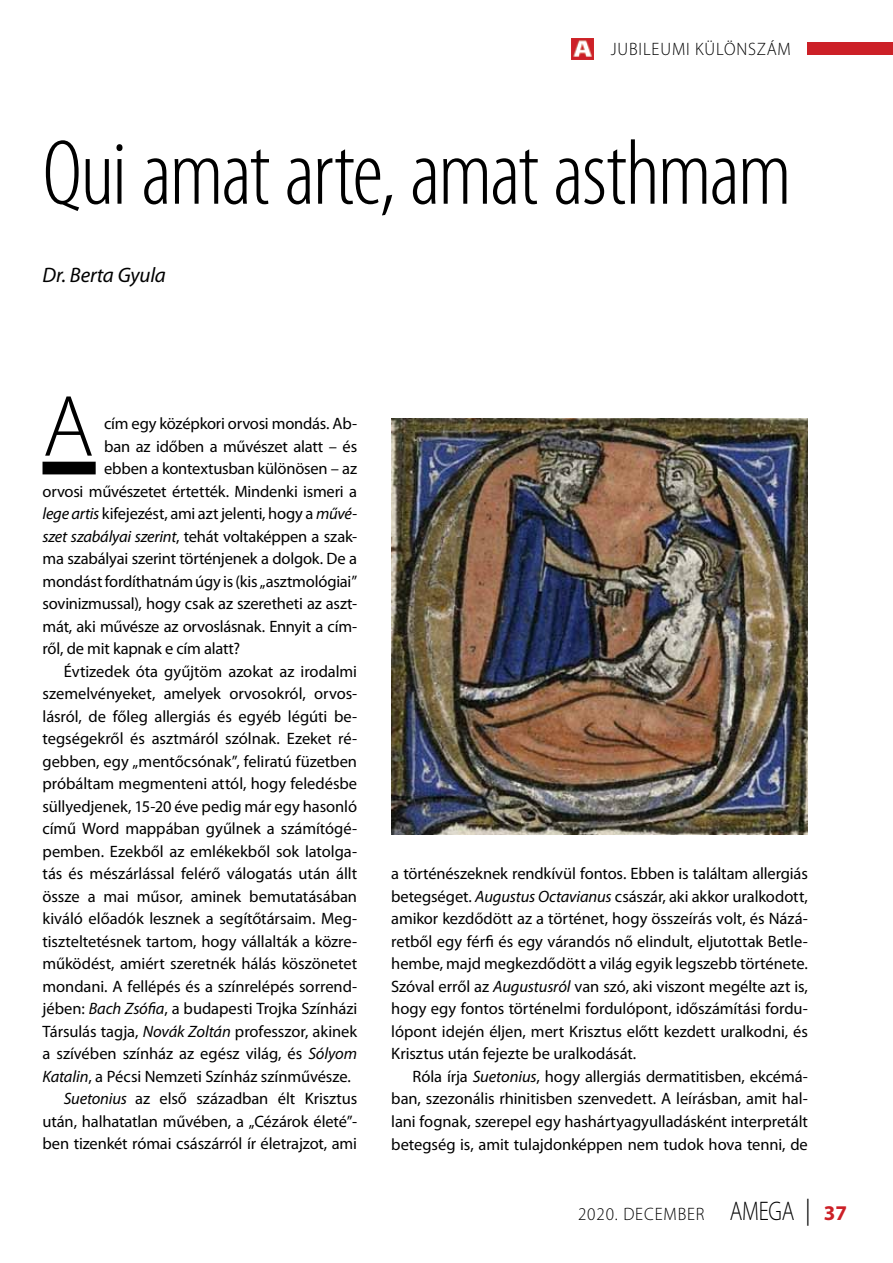
<style>
.page{position:relative;width:893px;height:1263px;background:#fff}
.page>*{position:absolute;margin:0;border:0;box-sizing:border-box;transform-origin:0 0}
.t1{font:300 condensed 93px "Myriad Pro";letter-spacing:-.025em;color:#000}
.t2{font:300 87.75px "Myriad Pro";color:#000}
.t3{font:italic 21px "Myriad Pro";letter-spacing:-.01em;color:#000}
.t4{font:300 18px "Myriad Pro";letter-spacing:.05em;color:#000;scale:.95 1}
.t5{font:16.5px/22.5px "Myriad Pro";letter-spacing:-.005em;color:#000;text-align:justify}
.s1{font-style:italic}
.s2{font-size:27px}
.s3{font-size:27px;color:#000101}
.s4{font-weight:700;font-size:21px;color:#cc2027}
</style>
<div class="page">
<div style="left:808px;top:43px;width:85px;height:12px;background:#cc2027"></div>
<img style="left:572px;top:38px;width:21px;height:22px">
<div style="left:43px;top:462px;width:53px;height:12px;background:#000"></div>
<img style="left:391px;top:418px;width:417px;height:416px">
<p class="t4" style="left:611px;top:39px;width:191px">JUBILEUMI KÜLÖNSZÁM</p>
<h1 class="t1" style="left:43px;top:123px;width:751px">Qui amat arte, amat asthmam</h1>
<p class="t3" style="left:43px;top:262px;width:125px">Dr. Berta Gyula</p>
<h2 class="t2" style="left:43px;top:378px;width:53px">A</h2>
<p class="t5" style="left:104px;top:412px;width:254px">cím egy középkori orvosi mondás. Ab-</p>
<p class="t5" style="left:104px;top:435px;width:255px">ban az időben a művészet alatt – és</p>
<p class="t5" style="left:104px;top:457px;width:254px">ebben a kontextusban különösen – az</p>
<p class="t5" style="left:43px;top:480px;width:316px">orvosi művészetet értették. Mindenki ismeri a</p>
<p class="t5" style="left:43px;top:502px;width:316px"><span class="s1">lege artis</span> kifejezést, ami azt jelenti, hogy a <span class="s1">művé-</span></p>
<p class="t5" style="left:43px;top:525px;width:316px"><span class="s1">szet szabályai szerint</span>, tehát voltaképpen a szak-</p>
<p class="t5" style="left:43px;top:547px;width:316px">ma szabályai szerint történjenek a dolgok. De a</p>
<p class="t5" style="left:43px;top:570px;width:316px">mondást fordíthatnám úgy is (kis „asztmológiai”</p>
<p class="t5" style="left:43px;top:592px;width:316px">sovinizmussal), hogy csak az szeretheti az aszt-</p>
<p class="t5" style="left:43px;top:615px;width:316px">mát, aki művésze az orvoslásnak. Ennyit a cím-</p>
<p class="t5" style="left:43px;top:637px;width:199px">ről, de mit kapnak e cím alatt?</p>
<p class="t5" style="left:64px;top:660px;width:295px">Évtizedek óta gyűjtöm azokat az irodalmi</p>
<p class="t5" style="left:43px;top:682px;width:316px">szemelvényeket, amelyek orvosokról, orvos-</p>
<p class="t5" style="left:43px;top:705px;width:316px">lásról, de főleg allergiás és egyéb légúti be-</p>
<p class="t5" style="left:43px;top:727px;width:316px">tegségekről és asztmáról szólnak. Ezeket ré-</p>
<p class="t5" style="left:43px;top:750px;width:316px">gebben, egy „mentőcsónak”, feliratú füzetben</p>
<p class="t5" style="left:43px;top:772px;width:316px">próbáltam megmenteni attól, hogy feledésbe</p>
<p class="t5" style="left:43px;top:795px;width:316px">süllyedjenek, 15-20 éve pedig már egy hasonló</p>
<p class="t5" style="left:43px;top:817px;width:316px">című Word mappában gyűlnek a számítógé-</p>
<p class="t5" style="left:43px;top:840px;width:316px">pemben. Ezekből az emlékekből sok latolga-</p>
<p class="t5" style="left:43px;top:862px;width:316px">tás és mészárlással felérő válogatás után állt</p>
<p class="t5" style="left:43px;top:885px;width:316px">össze a mai műsor, aminek bemutatásában</p>
<p class="t5" style="left:43px;top:907px;width:316px">kiváló előadók lesznek a segítőtársaim. Meg-</p>
<p class="t5" style="left:43px;top:930px;width:316px">tiszteltetésnek tartom, hogy vállalták a közre-</p>
<p class="t5" style="left:43px;top:952px;width:316px">működést, amiért szeretnék hálás köszönetet</p>
<p class="t5" style="left:43px;top:975px;width:316px">mondani. A fellépés és a színrelépés sorrend-</p>
<p class="t5" style="left:43px;top:997px;width:316px">jében: <span class="s1">Bach Zsófia</span>, a budapesti Trojka Színházi</p>
<p class="t5" style="left:43px;top:1020px;width:316px">Társulás tagja, <span class="s1">Novák Zoltán</span> professzor, akinek</p>
<p class="t5" style="left:43px;top:1042px;width:316px">a szívében színház az egész világ, és <span class="s1">Sólyom</span></p>
<p class="t5" style="left:43px;top:1065px;width:310px"><span class="s1">Katalin</span>, a Pécsi Nemzeti Színház színművésze.</p>
<p class="t5" style="left:64px;top:1087px;width:295px"><span class="s1">Suetonius</span> az első században élt Krisztus</p>
<p class="t5" style="left:43px;top:1110px;width:316px">után, halhatatlan művében, a „Cézárok életé”-</p>
<p class="t5" style="left:43px;top:1132px;width:316px">ben tizenkét római császárról ír életrajzot, ami</p>
<p class="t5" style="left:391px;top:862px;width:418px">a történészeknek rendkívül fontos. Ebben is találtam allergiás betegséget. <span class="s1">Augustus Octavianus</span> császár, aki akkor uralkodott, amikor kezdődött az a történet, hogy összeírás volt, és Názá&shy;retből egy férfi és egy várandós nő elindult, eljutottak Betle&shy;hembe, majd megkezdődött a világ egyik legszebb története.<br>Szóval erről az <span class="s1">Augustusról</span> van szó, aki viszont megélte azt is, hogy egy fontos történelmi fordulópont, időszámítási fordu&shy;lópont idején éljen, mert Krisztus előtt kezdett uralkodni, és Krisztus után fejezte be uralkodását.</p>
<p class="t5" style="left:391px;top:1065px;width:418px;text-indent:21px">Róla írja <span class="s1">Suetonius</span>, hogy allergiás dermatitisben, ekcémá&shy;ban, szezonális rhinitisben szenvedett. A leírásban, amit hal&shy;lani fognak, szerepel egy hashártyagyulladásként interpretált betegség is, amit tulajdonképpen nem tudok hova tenni, de</p>
<p class="t4" style="left:578px;top:1204px;width:285px">2020. DECEMBER <span class="s2">AMEGA</span> <span class="s3">|</span> <span class="s4">37</span></p>
</div>
